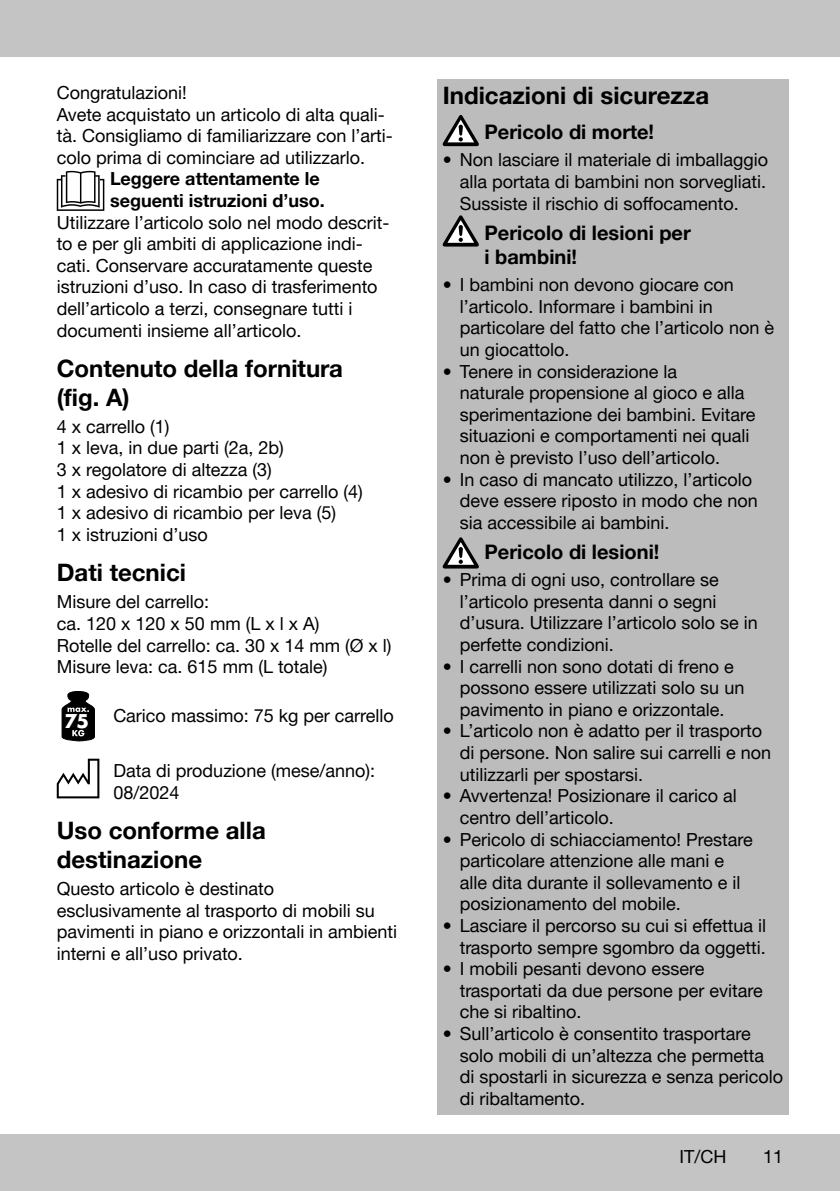
<style>
.page{position:relative;width:840px;height:1191px;background:#fff}
.page>*{position:absolute;margin:0;border:0;box-sizing:border-box;transform-origin:0 0}
.t1{font:700 24px/28.8px "Helvetica Neue Parkside";color:#000}
.t2{font:700 20px/24px "Helvetica Neue Parkside";color:#000}
.t3{font:18px/21.6px "Helvetica Neue Parkside";color:#000}
.t4{font:700 18px/21.6px "Helvetica Neue Parkside";color:#000}
.s1{font-family:"Futura TOT";font-weight:700;font-size:21px;color:#fff}
</style>
<div class="page">
<div style="left:0;top:1134px;width:839px;height:57px;background:#c5c4c4"></div>
<div style="left:0;top:0;width:839px;height:57px;background:#c5c4c4"></div>
<svg style="left:57px;top:171px;width:47px;height:40px"></svg>
<svg style="left:61px;top:691px;width:34px;height:50px;background:#373737"></svg>
<svg style="left:57px;top:758px;width:42px;height:40px"></svg>
<div style="left:437px;top:79px;width:351px;height:36px;background:#bcbcbc"></div>
<div style="left:437px;top:112px;width:351px;height:37px;background:#bcbcbc"></div>
<div style="left:437px;top:147px;width:351px;height:72px;background:#bcbcbc"></div>
<div style="left:437px;top:213px;width:351px;height:61px;background:#bcbcbc"></div>
<div style="left:437px;top:271px;width:351px;height:95px;background:#bcbcbc"></div>
<div style="left:437px;top:358px;width:351px;height:116px;background:#bcbcbc"></div>
<div style="left:437px;top:466px;width:351px;height:72px;background:#bcbcbc"></div>
<div style="left:437px;top:532px;width:351px;height:37px;background:#bcbcbc"></div>
<div style="left:437px;top:561px;width:351px;height:100px;background:#bcbcbc"></div>
<div style="left:437px;top:647px;width:351px;height:78px;background:#bcbcbc"></div>
<div style="left:437px;top:712px;width:351px;height:78px;background:#bcbcbc"></div>
<div style="left:437px;top:777px;width:351px;height:56px;background:#bcbcbc"></div>
<div style="left:437px;top:820px;width:351px;height:100px;background:#bcbcbc"></div>
<div style="left:437px;top:912px;width:351px;height:51px;background:#bcbcbc"></div>
<div style="left:437px;top:955px;width:351px;height:73px;background:#bcbcbc"></div>
<div style="left:437px;top:1020px;width:351px;height:94px;background:#bcbcbc"></div>
<svg style="left:442px;top:115px;width:36px;height:31px"></svg>
<svg style="left:442px;top:215px;width:36px;height:31px"></svg>
<svg style="left:442px;top:537px;width:36px;height:31px"></svg>
<p class="t3" style="left:57px;top:82px;width:337px">Congratulazioni!<br>Avete acquistato un articolo di alta quali&shy;tà. Consigliamo di familiarizzare con l’arti&shy;colo prima di cominciare ad utilizzarlo.</p>
<p class="t4" style="left:110px;top:168px;width:216px">Leggere attentamente le seguenti istruzioni d’uso.</p>
<p class="t3" style="left:57px;top:211px;width:334px">Utilizzare l’articolo solo nel modo descrit&shy;to e per gli ambiti di applicazione indi&shy;cati. Conservare accuratamente queste istruzioni d’uso. In caso di trasferimento dell’articolo a terzi, consegnare tutti i documenti insieme all’articolo.</p>
<h1 class="t1" style="left:57px;top:354px;width:288px">Contenuto della fornitura (fig. A)</h1>
<p class="t3" style="left:57px;top:416px;width:307px">4 x carrello (1)<br>1 x leva, in due parti (2a, 2b)<br>3 x regolatore di altezza (3)<br>1 x adesivo di ricambio per carrello (4)<br>1 x adesivo di ricambio per leva (5)<br>1 x istruzioni d’uso</p>
<h1 class="t1" style="left:57px;top:558px;width:131px">Dati tecnici</h1>
<p class="t3" style="left:57px;top:591px;width:336px">Misure del carrello:<br>ca. 120 x 120 x 50 mm (L x l x A)<br>Rotelle del carrello: ca. 30 x 14 mm (Ø x l)<br>Misure leva: ca. 615 mm (L totale)</p>
<p class="t3" style="left:64px;top:705px;width:331px"><span class="s1">75</span> Carico massimo: 75 kg per carrello</p>
<p class="t3" style="left:113px;top:760px;width:263px">Data di produzione (mese/anno):<br>08/2024</p>
<h1 class="t1" style="left:57px;top:816px;width:210px">Uso conforme alla destinazione</h1>
<p class="t3" style="left:57px;top:878px;width:342px">Questo articolo è destinato esclusivamente al trasporto di mobili su pavimenti in piano e orizzontali in ambienti interni e all’uso privato.</p>
<h1 class="t1" style="left:442px;top:81px;width:268px">Indicazioni di sicurezza</h1>
<p class="t2" style="left:484px;top:120px;width:171px">Pericolo di morte!</p>
<p class="t3" style="left:459px;top:149px;width:310px;text-align:justify;text-indent:-17px">• Non lasciare il materiale di imballaggio alla portata di bambini non sorvegliati.<br>Sussiste il rischio di soffocamento.</p>
<p class="t2" style="left:484px;top:221px;width:208px">Pericolo di lesioni per i bambini!</p>
<p class="t3" style="left:459px;top:274px;width:315px;text-indent:-17px">• I bambini non devono giocare con l’articolo. Informare i bambini in particolare del fatto che l’articolo non è un giocattolo.</p>
<p class="t3" style="left:459px;top:360px;width:297px;text-indent:-17px">• Tenere in considerazione la<br>naturale propensione al gioco e alla sperimentazione dei bambini. Evitare situazioni e comportamenti nei quali non è previsto l’uso dell’articolo.</p>
<p class="t3" style="left:459px;top:468px;width:299px;text-indent:-17px">• In caso di mancato utilizzo, l’articolo deve essere riposto in modo che non sia accessibile ai bambini.</p>
<p class="t2" style="left:484px;top:540px;width:176px">Pericolo di lesioni!</p>
<p class="t3" style="left:459px;top:569px;width:299px;text-indent:-17px">• Prima di ogni uso, controllare se l’articolo presenta danni o segni d’usura. Utilizzare l’articolo solo se in perfette condizioni.</p>
<p class="t3" style="left:459px;top:655px;width:286px;text-indent:-17px">• I carrelli non sono dotati di freno e possono essere utilizzati solo su un pavimento in piano e orizzontale.</p>
<p class="t3" style="left:459px;top:720px;width:313px;text-indent:-17px">• L’articolo non è adatto per il trasporto di persone. Non salire sui carrelli e non utilizzarli per spostarsi.</p>
<p class="t3" style="left:459px;top:785px;width:278px;text-indent:-17px">• Avvertenza! Posizionare il carico al centro dell’articolo.</p>
<p class="t3" style="left:459px;top:828px;width:294px;text-indent:-17px">• Pericolo di schiacciamento! Prestare particolare attenzione alle mani e alle dita durante il sollevamento e il posizionamento del mobile.</p>
<p class="t3" style="left:442px;top:915px;width:325px;text-align:right">• Lasciare il percorso su cui si effettua il trasporto sempre sgombro da oggetti.</p>
<p class="t3" style="left:459px;top:958px;width:304px;text-indent:-17px">• I mobili pesanti devono essere trasportati da due persone per evitare che si ribaltino.</p>
<p class="t3" style="left:459px;top:1023px;width:325px;text-indent:-17px">• Sull’articolo è consentito trasportare solo mobili di un’altezza che permetta di spostarli in sicurezza e senza pericolo di ribaltamento.</p>
<p class="t3" style="left:679px;top:1146px;width:48px">IT/CH</p>
<p class="t3" style="left:762px;top:1146px;width:22px">11</p>
</div>
